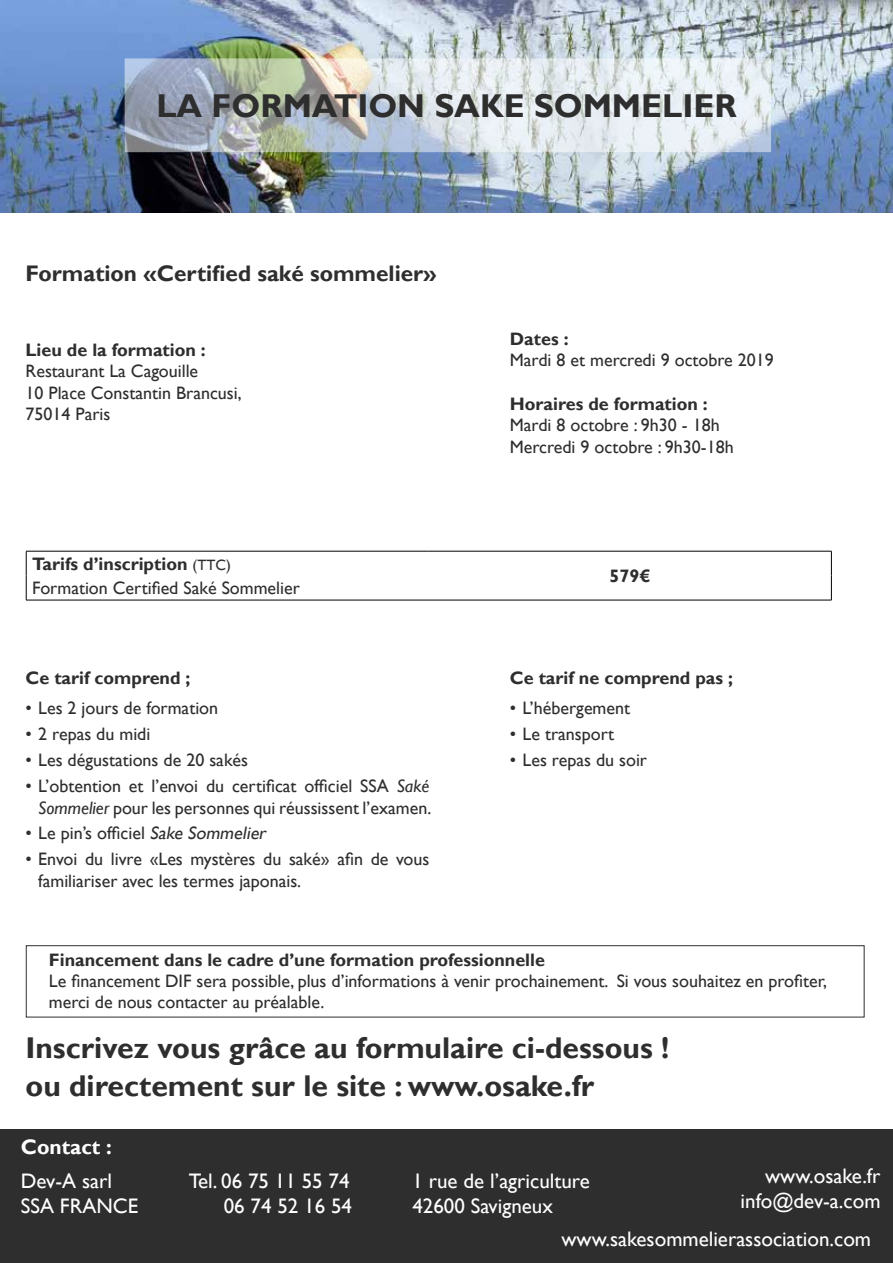
<style>
.page{position:relative;width:893px;height:1263px;background:#fff}
.page>*{position:absolute;margin:0;border:0;box-sizing:border-box;transform-origin:0 0}
.t1{font:700 33px "Gill Sans";color:#2e2e2e}
.t2{font:700 30px/38.1px "Gill Sans";color:#2e2e2e}
.t3{font:700 22.5px "Gill Sans";color:#2e2e2e}
.t4{font:21px/25.2px "Gill Sans";color:#fff;text-align:right}
.t5{font:700 21px "Gill Sans";color:#fff}
.t6{font:18px/21.6px "Gill Sans";color:#2e2e2e}
.t7{font:700 18px "Gill Sans";color:#2e2e2e}
.s1{font-weight:400;font-size:15px}
.s2{font-style:italic}
</style>
<div class="page">
<img style="left:0;top:0;width:893px;height:213px">
<svg style="left:125px;top:58px;width:646px;height:94px;background:#cad1d5"></svg>
<div style="left:26px;top:945px;width:838px;height:72px;border:1px solid #2e2e2e"></div>
<div style="left:0;top:1129px;width:893px;height:134px;background:#2e2e2e"></div>
<hr style="left:26px;top:551px;width:403px;height:1px;background:#000">
<hr style="left:429px;top:551px;width:402px;height:1px;background:#000">
<svg style="left:831px;top:551px;width:1px;height:49px"></svg>
<hr style="left:429px;top:600px;width:402px;height:1px;background:#000">
<svg style="left:26px;top:551px;width:1px;height:49px"></svg>
<hr style="left:26px;top:600px;width:403px;height:1px;background:#000">
<h1 class="t1" style="left:156px;top:86px;width:582px">LA FORMATION SAKE SOMMELIER</h1>
<p class="t3" style="left:26px;top:260px;width:413px">Formation «Certified saké sommelier»</p>
<p class="t7" style="left:26px;top:339px;width:182px">Lieu de la formation :</p>
<p class="t6" style="left:26px;top:361px;width:218px">Restaurant La Cagouille<br>10 Place Constantin Brancusi,<br>75014 Paris</p>
<p class="t7" style="left:32px;top:553px;width:200px">Tarifs d’inscription <span class="s1">(TTC)</span></p>
<p class="t6" style="left:32px;top:577px;width:269px">Formation Certified Saké Sommelier</p>
<p class="t7" style="left:26px;top:667px;width:166px">Ce tarif comprend ;</p>
<p class="t6" style="left:26px;top:698px;width:194px">• Les 2 jours de formation</p>
<p class="t6" style="left:26px;top:724px;width:126px">• 2 repas du midi</p>
<p class="t6" style="left:26px;top:749px;width:224px">• Les dégustations de 20 sakés</p>
<p class="t6" style="left:26px;top:775px;width:407px;text-align:right">• L’obtention et l’envoi du certificat officiel SSA <span class="s2">Saké<br>Sommelier</span> pour les personnes qui réussissent l’examen.</p>
<p class="t6" style="left:26px;top:823px;width:246px">• Le pin’s officiel <span class="s2">Sake Sommelier</span></p>
<p class="t6" style="left:38px;top:849px;width:393px;text-indent:-13px">• Envoi du livre «Les mystères du saké» afin de vous familiariser avec les termes japonais.</p>
<p class="t7" style="left:510px;top:328px;width:60px">Dates :</p>
<p class="t6" style="left:510px;top:350px;width:266px">Mardi 8 et mercredi 9 octobre 2019</p>
<p class="t7" style="left:510px;top:393px;width:200px">Horaires de formation :</p>
<p class="t6" style="left:510px;top:415px;width:225px">Mardi 8 octobre : 9h30 - 18h<br>Mercredi 9 octobre : 9h30-18h</p>
<p class="t7" style="left:610px;top:565px;width:43px">579€</p>
<p class="t7" style="left:510px;top:667px;width:225px">Ce tarif ne comprend pas ;</p>
<p class="t6" style="left:510px;top:698px;width:122px">• L’hébergement</p>
<p class="t6" style="left:510px;top:724px;width:106px">• Le transport</p>
<p class="t6" style="left:510px;top:749px;width:139px">• Les repas du soir</p>
<p class="t7" style="left:49px;top:949px;width:497px">Financement dans le cadre d’une formation professionnelle</p>
<p class="t6" style="left:49px;top:970px;width:780px">Le financement DIF sera possible, plus d’informations à venir prochainement. Si vous souhaitez en profiter, merci de nous contacter au préalable.</p>
<h2 class="t2" style="left:26px;top:1030px;width:645px">Inscrivez vous grâce au formulaire ci-dessous ! ou directement sur le site : www.osake.fr</h2>
<p class="t5" style="left:21px;top:1135px;width:93px">Contact :</p>
<p class="t4" style="left:741px;top:1164px;width:141px">www.osake.fr info@dev-a.com</p>
<p class="t4" style="left:561px;top:1226px;width:311px">www.sakesommelierassociation.com</p>
<p class="t4" style="left:21px;top:1169px;width:119px;text-align:left">Dev-A sarl<br>SSA FRANCE</p>
<p class="t4" style="left:189px;top:1169px;width:165px">Tel. 06 75 11 55 74<br>06 74 52 16 54</p>
<p class="t4" style="left:412px;top:1169px;width:179px;text-align:left">1 rue de l’agriculture<br>42600 Savigneux</p>
</div>
